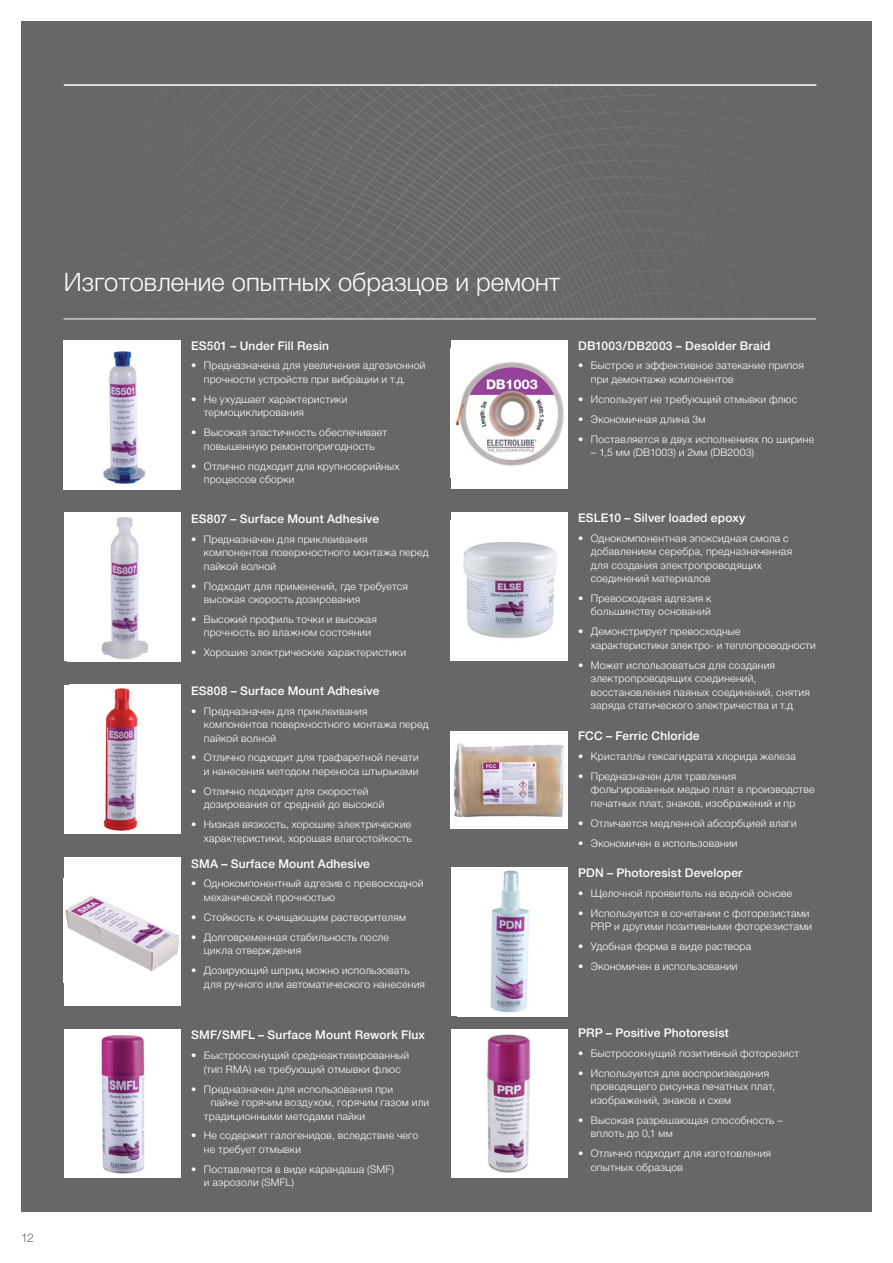
<style>
.page{position:relative;width:893px;height:1263px;background:#fff}
.page>*{position:absolute;margin:0;border:0;box-sizing:border-box;transform-origin:0 0}
.t1{font:300 25.5px "Helvetica Neue LTCYR";color:#fff}
.t2{font:500 12px "Helvetica Neue";letter-spacing:.015em;color:#fff}
.t3{font:300 12px "Helvetica Neue";color:#67676a}
.t4{font:300 10.5px/13.5px "Helvetica Neue LTCYR";letter-spacing:.02em;color:#fff}
</style>
<div class="page">
<div style="left:21px;top:21px;width:851px;height:1191px;background:#67676a"></div>
<svg style="left:63px;top:84px;width:754px;height:235px"></svg>
<hr style="left:64px;top:84px;width:752px;height:2px;background:#fff">
<hr style="left:64px;top:319px;width:752px;height:1px;background:#fff">
<img style="left:64px;top:340px;width:117px;height:149px">
<div style="left:451px;top:512px;width:117px;height:149px;background:#fff"></div>
<img style="left:463px;top:541px;width:95px;height:98px">
<div style="left:64px;top:512px;width:116px;height:149px;background:#fff"></div>
<img style="left:101px;top:517px;width:47px;height:143px">
<img style="left:450px;top:731px;width:117px;height:97px">
<div style="left:64px;top:685px;width:116px;height:148px;background:#fff"></div>
<img style="left:103px;top:688px;width:35px;height:144px">
<div style="left:450px;top:867px;width:117px;height:149px;background:#fff"></div>
<img style="left:490px;top:870px;width:40px;height:143px">
<div style="left:64px;top:857px;width:116px;height:149px;background:#fff"></div>
<img style="left:65px;top:896px;width:114px;height:75px">
<div style="left:450px;top:1029px;width:117px;height:149px;background:#fff"></div>
<img style="left:487px;top:1034px;width:44px;height:139px">
<div style="left:64px;top:1029px;width:116px;height:149px;background:#fff"></div>
<img style="left:101px;top:1035px;width:44px;height:139px">
<div style="left:451px;top:340px;width:117px;height:149px;background:#fff"></div>
<img style="left:455px;top:362px;width:109px;height:104px">
<p class="t3" style="left:21px;top:1230px;width:14px">12</p>
<h1 class="t1" style="left:64px;top:268px;width:498px">Изготовление опытных образцов и ремонт</h1>
<p class="t2" style="left:191px;top:338px;width:139px">ES501 – Under Fill Resin</p>
<p class="t4" style="left:204px;top:359px;width:223px;text-indent:-13px">• Предназначена для увеличения адгезионной прочности устройств при вибрации и т.д.</p>
<p class="t4" style="left:204px;top:392px;width:145px;text-indent:-13px">• Не ухудшает характеристики термоциклирования</p>
<p class="t4" style="left:191px;top:426px;width:198px;text-align:center">• Высокая эластичность обеспечивает повышенную ремонтопригодность</p>
<p class="t4" style="left:204px;top:459px;width:197px;text-indent:-13px">• Отлично подходит для крупносерийных процессов сборки</p>
<p class="t2" style="left:191px;top:511px;width:189px">ES807 – Surface Mount Adhesive</p>
<p class="t4" style="left:204px;top:532px;width:226px;text-indent:-13px">• Предназначен для приклеивания компонентов поверхностного монтажа перед пайкой волной</p>
<p class="t4" style="left:204px;top:579px;width:206px;text-indent:-13px">• Подходит для применений, где требуется высокая скорость дозирования</p>
<p class="t4" style="left:204px;top:613px;width:175px;text-indent:-13px">• Высокий профиль точки и высокая прочность во влажном состоянии</p>
<p class="t4" style="left:191px;top:646px;width:216px">• Хорошие электрические характеристики</p>
<p class="t2" style="left:191px;top:683px;width:190px">ES808 – Surface Mount Adhesive</p>
<p class="t4" style="left:204px;top:704px;width:226px;text-indent:-13px">• Предназначен для приклеивания компонентов поверхностного монтажа перед пайкой волной</p>
<p class="t4" style="left:191px;top:751px;width:229px;text-align:right">• Отлично подходит для трафаретной печати и нанесения методом переноса штырьками</p>
<p class="t4" style="left:204px;top:784px;width:182px;text-indent:-13px">• Отлично подходит для скоростей дозирования от средней до высокой</p>
<p class="t4" style="left:191px;top:818px;width:222px;text-align:right">• Низкая вязкость, хорошие электрические характеристики, хорошая влагостойкость</p>
<p class="t2" style="left:191px;top:856px;width:180px">SMA – Surface Mount Adhesive</p>
<p class="t4" style="left:204px;top:877px;width:221px;text-indent:-13px">• Однокомпонентный адгезив с превосходной механической прочностью</p>
<p class="t4" style="left:191px;top:910px;width:216px">• Стойкость к очищающим растворителям</p>
<p class="t4" style="left:204px;top:930px;width:187px;text-indent:-13px">• Долговременная стабильность после цикла отверждения</p>
<p class="t4" style="left:204px;top:964px;width:223px;text-indent:-13px">• Дозирующий шприц можно использовать для ручного или автоматического нанесения</p>
<p class="t2" style="left:191px;top:1028px;width:235px">SMF/SMFL – Surface Mount Rework Flux</p>
<p class="t4" style="left:191px;top:1049px;width:220px;text-align:center">• Быстросохнущий среднеактивированный (тип RMA) не требующий отмывки флюс</p>
<p class="t4" style="left:191px;top:1082px;width:203px">• Предназначен для использования при</p>
<p class="t4" style="left:211px;top:1096px;width:220px">пайке горячим воздухом, горячим газом или</p>
<p class="t4" style="left:204px;top:1109px;width:163px">традиционными методами пайки</p>
<p class="t4" style="left:204px;top:1129px;width:216px;text-indent:-13px">• Не содержит галогенидов, вследствие чего не требует отмывки</p>
<p class="t4" style="left:204px;top:1162px;width:192px;text-indent:-13px">• Поставляется в виде карандаша (SMF) и аэрозоли (SMFL)</p>
<p class="t2" style="left:578px;top:338px;width:194px">DB1003/DB2003 – Desolder Braid</p>
<p class="t4" style="left:591px;top:359px;width:215px;text-indent:-13px">• Быстрое и эффективное затекание припоя при демонтаже компонентов</p>
<p class="t4" style="left:578px;top:392px;width:221px">• Использует не требующий отмывки флюс</p>
<p class="t4" style="left:578px;top:412px;width:129px">• Экономичная длина 3м</p>
<p class="t4" style="left:578px;top:432px;width:237px">• Поставляется в двух исполнениях по ширине</p>
<p class="t4" style="left:591px;top:446px;width:165px">– 1,5 мм (DB1003) и 2мм (DB2003)</p>
<p class="t2" style="left:578px;top:510px;width:169px">ESLE10 – Silver loaded epoxy</p>
<p class="t4" style="left:591px;top:531px;width:203px;text-indent:-13px">• Однокомпонентная эпоксидная смола с добавлением серебра, предназначенная для создания электропроводящих соединений материалов</p>
<p class="t4" style="left:578px;top:592px;width:135px;text-align:right">• Превосходная адгезия к большинству оснований</p>
<p class="t4" style="left:591px;top:625px;width:226px;text-indent:-13px">• Демонстрирует превосходные характеристики электро- и теплопроводности</p>
<p class="t4" style="left:591px;top:658px;width:220px;text-indent:-13px">• Может использоваться для создания электропроводящих соединений, восстановления паяных соединений, снятия заряда статического электричества и т.д</p>
<p class="t2" style="left:578px;top:728px;width:123px">FCC – Ferric Chloride</p>
<p class="t4" style="left:578px;top:749px;width:219px">• Кристаллы гексагидрата хлорида железа</p>
<p class="t4" style="left:591px;top:769px;width:225px;text-indent:-13px">• Предназначен для травления фольгированных медью плат в производстве печатных плат, знаков, изображений и пр</p>
<p class="t4" style="left:578px;top:816px;width:220px">• Отличается медленной абсорбцией влаги</p>
<p class="t4" style="left:578px;top:836px;width:161px">• Экономичен в использовании</p>
<p class="t2" style="left:578px;top:865px;width:166px">PDN – Photoresist Developer</p>
<p class="t4" style="left:578px;top:886px;width:216px">• Щелочной проявитель на водной основе</p>
<p class="t4" style="left:578px;top:906px;width:236px;text-align:right">• Используется в сочетании с фоторезистами<br>PRP и другими позитивными фоторезистами</p>
<p class="t4" style="left:578px;top:940px;width:175px">• Удобная форма в виде раствора</p>
<p class="t4" style="left:578px;top:959px;width:161px">• Экономичен в использовании</p>
<p class="t2" style="left:578px;top:1026px;width:152px">PRP – Positive Photoresist</p>
<p class="t4" style="left:578px;top:1046px;width:222px">• Быстросохнущий позитивный фоторезист</p>
<p class="t4" style="left:591px;top:1066px;width:186px;text-indent:-13px">• Используется для воспроизведения проводящего рисунка печатных плат, изображений, знаков и схем</p>
<p class="t4" style="left:591px;top:1113px;width:193px;text-indent:-13px">• Высокая разрешающая способность – вплоть до 0,1 мм</p>
<p class="t4" style="left:591px;top:1147px;width:182px;text-indent:-13px">• Отлично подходит для изготовления опытных образцов</p>
</div>
